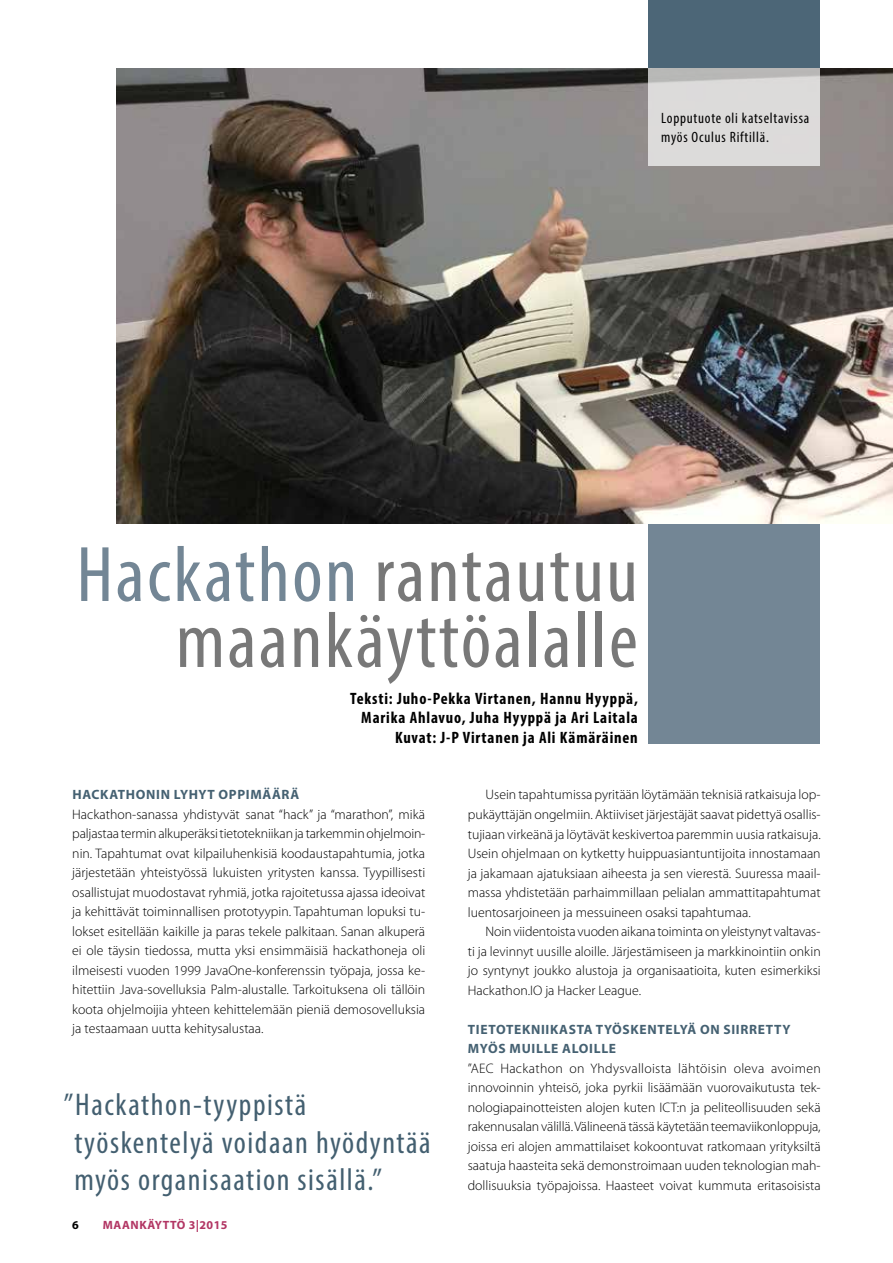
<style>
.page{position:relative;width:893px;height:1263px;background:#fff}
.page>*{position:absolute;margin:0;border:0;box-sizing:border-box;transform-origin:0 0}
.t1{font:condensed 79.5px/66px "Myriad Pro";letter-spacing:.03em;color:#787878;text-align:right}
.t2{font:condensed 31.5px/37.5px "Myriad Pro";letter-spacing:.05em;color:#435f70}
.t3{font:700 condensed 16.5px/19.5px "Myriad Pro";letter-spacing:.05em;color:#000;text-align:right}
.t4{font:condensed 15px/19.5px "Myriad Pro";letter-spacing:.05em;color:#000}
.t5{font:300 13.8px/19.5px "Myriad Pro";color:#000;text-align:justify}
.t6{font:700 13.5px/19.5px "Myriad Pro";letter-spacing:.05em;color:#456172}
.t7{font:700 12px "Myriad Pro";letter-spacing:.05em;color:#b23664}
.t8{font:700 12px "Myriad Pro";color:#000}
.s1{color:#738695}
</style>
<div class="page">
<div style="left:648px;top:0;width:172px;height:77px;background:#4c6677"></div>
<div style="left:648px;top:523px;width:172px;height:220px;background:#738695"></div>
<img style="left:117px;top:68px;width:776px;height:455px">
<svg style="left:648px;top:68px;width:172px;height:97px;fill:#dcdbda"></svg>
<p class="t4" style="left:661px;top:108px;width:150px">Lopputuote oli katseltavissa myös Oculus Riftillä.</p>
<h1 class="t1" style="left:76px;top:541px;width:563px"><span class="s1">Hackathon</span> rantautuu maankäyttöalalle</h1>
<p class="t3" style="left:350px;top:688px;width:289px">Teksti: Juho-Pekka Virtanen, Hannu Hyyppä,<br>Marika Ahlavuo, Juha Hyyppä ja Ari Laitala<br>Kuvat: J-P Virtanen ja Ali Kämäräinen</p>
<p class="t6" style="left:72px;top:784px;width:228px">HACKATHONIN LYHYT OPPIMÄÄRÄ</p>
<p class="t5" style="left:72px;top:805px;width:354px">Hackathon-sanassa yhdistyvät sanat “hack” ja “marathon”, mikä paljastaa termin alkuperäksi tietotekniikan ja tarkemmin ohjelmoin&shy;nin. Tapahtumat ovat kilpailuhenkisiä koodaustapahtumia, jotka järjestetään yhteistyössä lukuisten yritysten kanssa. Tyypillisesti osallistujat muodostavat ryhmiä, jotka rajoitetussa ajassa ideoivat ja kehittävät toiminnallisen prototyypin. Tapahtuman lopuksi tu&shy;lokset esitellään kaikille ja paras tekele palkitaan. Sanan alkuperä ei ole täysin tiedossa, mutta yksi ensimmäisiä hackathoneja oli ilmeisesti vuoden 1999 JavaOne-konferenssin työpaja, jossa ke&shy;hitettiin Java-sovelluksia Palm-alustalle. Tarkoituksena oli tällöin koota ohjelmoijia yhteen kehittelemään pieniä demosovelluksia ja testaamaan uutta kehitysalustaa.</p>
<h2 class="t2" style="left:74px;top:1086px;width:358px;text-indent:-10px">”Hackathon-tyyppistä työskentelyä voidaan hyödyntää myös organisaation sisällä.”</h2>
<p class="t8" style="left:72px;top:1217px;width:8px">6</p>
<p class="t7" style="left:103px;top:1217px;width:126px">MAANKÄYTTÖ 3|2015</p>
<p class="t5" style="left:468px;top:785px;width:355px;text-indent:18px">Usein tapahtumissa pyritään löytämään teknisiä ratkaisuja lop&shy;pukäyttäjän ongelmiin. Aktiiviset järjestäjät saavat pidettyä osallis&shy;tujiaan virkeänä ja löytävät keskivertoa paremmin uusia ratkaisuja.<br>Usein ohjelmaan on kytketty huippuasiantuntijoita innostamaan ja jakamaan ajatuksiaan aiheesta ja sen vierestä. Suuressa maail&shy;massa yhdistetään parhaimmillaan pelialan ammattitapahtumat luentosarjoineen ja messuineen osaksi tapahtumaa.</p>
<p class="t5" style="left:468px;top:922px;width:354px;text-indent:18px">Noin viidentoista vuoden aikana toiminta on yleistynyt valtavas&shy;ti ja levinnyt uusille aloille. Järjestämiseen ja markkinointiin onkin jo syntynyt joukko alustoja ja organisaatioita, kuten esimerkiksi Hackathon.IO ja Hacker League.</p>
<p class="t6" style="left:468px;top:1019px;width:324px">TIETOTEKNIIKASTA TYÖSKENTELYÄ ON SIIRRETTY<br>MYÖS MUILLE ALOILLE</p>
<p class="t5" style="left:468px;top:1058px;width:354px">”AEC Hackathon on Yhdysvalloista lähtöisin oleva avoimen innovoinnin yhteisö, joka pyrkii lisäämään vuorovaikutusta tek&shy;nologiapainotteisten alojen kuten ICT:n ja peliteollisuuden sekä rakennusalan välillä. Välineenä tässä käytetään teemaviikonloppuja, joissa eri alojen ammattilaiset kokoontuvat ratkomaan yrityksiltä saatuja haasteita sekä demonstroimaan uuden teknologian mah&shy;dollisuuksia työpajoissa. Haasteet voivat kummuta eritasoisista</p>
</div>
